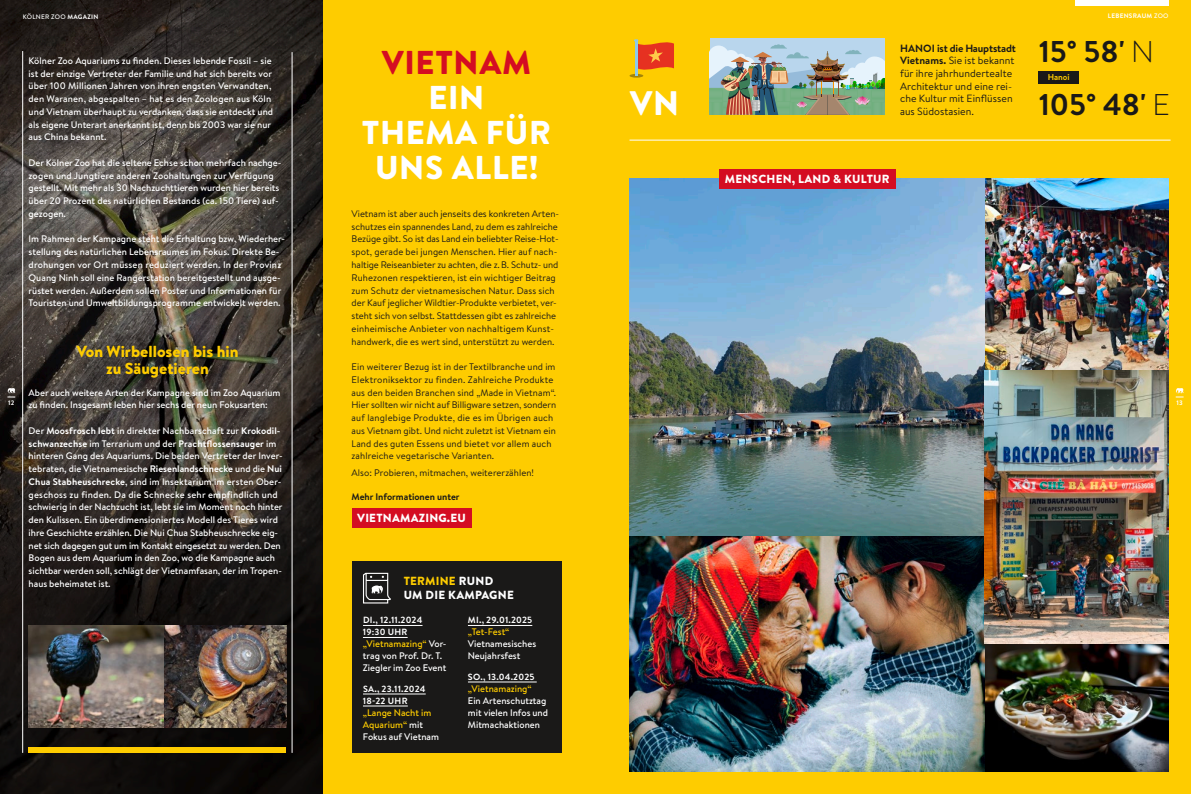
<style>
.page{position:relative;width:1191px;height:794px;background:#fff}
.page>*{position:absolute;margin:0;border:0;box-sizing:border-box;transform-origin:0 0}
.t1{font:900 34px "Brandon Text";color:#fff}
.t2{font:900 33px/35px "Brandon Text";letter-spacing:.02em;color:#fff;text-align:center}
.t3{font:900 33px "Brandon Text";letter-spacing:.02em;color:#d40d22}
.t4{font:700 30px "Brandon Text";color:#1a1918}
.t5{font:900 16px/16.8px "Brandon Text";color:#fecc00;text-align:center}
.t6{font:900 11.8px/14.1px "Brandon Text";letter-spacing:.02em;color:#fff}
.t7{font:10.5px/12.6px "Brandon Text";letter-spacing:.005em;color:#1a1918}
.t8{font:500 9.5px/12.8px "Brandon Text";color:#fff}
.t9{font:9.5px/12.8px "Brandon Text";letter-spacing:.005em;color:#1a1918}
.t10{font:500 9.5px/12px "Brandon Text";color:#fecc00}
.t11{font:700 9.5px "Brandon Text";color:#1a1918}
.t12{font:700 9px/12px "Brandon Text";letter-spacing:.015em;color:#fff}
.t13{font:700 8.5px "Brandon Text";color:#fecc00}
.t14{font:700 6.5px "Brandon Text";letter-spacing:.04em;color:#fff}
.t15{font:500 6.5px "Brandon Text";letter-spacing:.04em;color:#fff}
.s1{font-weight:700}
.s2{font-weight:500}
.s3{font-weight:300}
.s4{color:#fecc00}
.s5{color:#fff}
</style>
<div class="page">
<svg style="left:0;top:0;width:323px;height:794px;background:#332e29"></svg>
<div style="left:323px;top:0;width:868px;height:794px;background:#fecc00"></div>
<img style="left:629px;top:179px;width:539px;height:592px">
<svg style="left:629px;top:74px;width:14px;height:4px"></svg>
<hr style="left:636px;top:41px;width:1px;height:35px;background:#8dcaeb">
<hr style="left:635px;top:41px;width:1px;height:35px;background:#8dcaeb">
<svg style="left:634px;top:39px;width:40px;height:34px"></svg>
<div style="left:351px;top:508px;width:120px;height:19px;background:#d40d22"></div>
<div style="left:29px;top:747px;width:257px;height:6px;background:#fecc00"></div>
<hr style="left:22px;top:51px;width:1px;height:702px;background:#fff">
<hr style="left:292px;top:52px;width:1px;height:701px;background:#fff">
<hr style="left:629px;top:140px;width:541px;height:1px;background:#fff">
<img style="left:29px;top:625px;width:257px;height:102px">
<div style="left:1038px;top:71px;width:41px;height:13px;background:#1a1918"></div>
<div style="left:710px;top:38px;width:174px;height:76px;background:#b9d6ed"></div>
<img style="left:710px;top:44px;width:174px;height:71px">
<div style="left:719px;top:169px;width:176px;height:19px;background:#d40d22"></div>
<div style="left:351px;top:561px;width:210px;height:192px;background:#1a1918"></div>
<hr style="left:363px;top:625px;width:59px;height:1px;background:#fff">
<hr style="left:363px;top:637px;width:44px;height:1px;background:#fff">
<hr style="left:363px;top:693px;width:63px;height:1px;background:#fff">
<hr style="left:363px;top:705px;width:45px;height:1px;background:#fff">
<hr style="left:468px;top:625px;width:64px;height:1px;background:#fff">
<hr style="left:468px;top:681px;width:69px;height:1px;background:#fff">
<svg style="left:363px;top:572px;width:28px;height:32px"></svg>
<div style="left:1074px;top:0;width:94px;height:6px;background:#fff"></div>
<svg style="left:7px;top:388px;width:8px;height:10px"></svg>
<svg style="left:1175px;top:388px;width:8px;height:10px"></svg>
<p class="t15" style="left:23px;top:12px;width:77px">KÖLNER ZOO <span class="s1">MAGAZIN</span></p>
<p class="t14" style="left:1108px;top:11px;width:62px">LEBENSRAUM <span class="s2">ZOO</span></p>
<p class="t7" style="left:900px;top:42px;width:117px"><span class="s1">HANOI ist die Hauptstadt<br>Vietnams.</span> Sie ist bekannt für ihre jahrhundertealte<br>Architektur und eine rei&shy;che Kultur mit Einflüssen aus Südostasien.</p>
<h3 class="t4" style="left:1038px;top:31px;width:117px">15° 58' <span class="s3">N</span></h3>
<h2 class="t3" style="left:382px;top:39px;width:151px">VIETNAM</h2>
<h2 class="t2" style="left:362px;top:80px;width:191px">EIN<br>THEMA FÜR<br>UNS ALLE!</h2>
<p class="t8" style="left:29px;top:54px;width:246px">Kölner Zoo Aquariums zu finden. Dieses lebende Fossil – sie ist der einzige Vertreter der Familie und hat sich bereits vor über 100 Millionen Jahren von ihren engsten Verwandten, den Waranen, abgespalten – hat es den Zoologen aus Köln und Vietnam überhaupt zu verdanken, dass sie entdeckt und als eigene Unterart anerkannt ist, denn bis 2003 war sie nur aus China bekannt.</p>
<p class="t8" style="left:29px;top:156px;width:254px">Der Kölner Zoo hat die seltene Echse schon mehrfach nachge&shy;zogen und Jungtiere anderen Zoohaltungen zur Verfügung gestellt. Mit mehr als 30 Nachzuchttieren wurden hier bereits über 20 Prozent des natürlichen Bestands (ca. 150 Tiere) auf&shy;gezogen.</p>
<p class="t8" style="left:29px;top:232px;width:258px">Im Rahmen der Kampagne steht die Erhaltung bzw. Wiederher&shy;stellung des natürlichen Lebensraumes im Fokus. Direkte Be&shy;drohungen vor Ort müssen reduziert werden. In der Provinz Quang Ninh soll eine Rangerstation bereitgestellt und ausge&shy;rüstet werden. Außerdem sollen Poster und Informationen für Touristen und Umweltbildungsprogramme entwickelt werden.</p>
<h3 class="t5" style="left:76px;top:343px;width:164px">Von Wirbellosen bis hin zu Säugetieren</h3>
<p class="t8" style="left:29px;top:386px;width:253px">Aber auch weitere Arten der Kampagne sind im Zoo Aquarium zu finden. Insgesamt leben hier sechs der neun Fokusarten:</p>
<p class="t8" style="left:29px;top:424px;width:255px">Der <span class="s1">Moosfrosch lebt</span> in direkter Nachbarschaft zur <span class="s1">Krokodil&shy;schwanzechse</span> im Terrarium und der <span class="s1">Prachtflossensauger</span> im hinteren Gang des Aquariums. Die beiden Vertreter der Inver&shy;tebraten, die Vietnamesische <span class="s1">Riesenlandschnecke</span> und die <span class="s1">Nui Chua Stabheuschrecke</span>, sind im Insektarium im ersten Ober&shy;geschoss zu finden. Da die Schnecke sehr empfindlich und schwierig in der Nachzucht ist, lebt sie im Moment noch hinter den Kulissen. Ein überdimensioniertes Modell des Tieres wird ihre Geschichte erzählen. Die Nui Chua Stabheuschrecke eig&shy;net sich dagegen gut um im Kontakt eingesetzt zu werden. Den Bogen aus dem Aquarium in den Zoo, wo die Kampagne auch sichtbar werden soll, schlägt der Vietnamfasan, der im Tropen&shy;haus beheimatet ist.</p>
<p class="t13" style="left:1048px;top:72px;width:23px">Hanoi</p>
<h1 class="t1" style="left:630px;top:79px;width:51px">VN</h1>
<h3 class="t4" style="left:1038px;top:84px;width:133px">105° 48' <span class="s3">E</span></h3>
<p class="t6" style="left:725px;top:171px;width:166px">MENSCHEN, LAND &amp; KULTUR</p>
<p class="t9" style="left:351px;top:207px;width:209px">Vietnam ist aber auch jenseits des konkreten Arten&shy;schutzes ein spannendes Land, zu dem es zahlreiche Bezüge gibt. So ist das Land ein beliebter Reise-Hot&shy;spot, gerade bei jungen Menschen. Hier auf nach&shy;haltige Reiseanbieter zu achten, die z.B. Schutz- und Ruhezonen respektieren, ist ein wichtiger Beitrag zum Schutz der vietnamesischen Natur. Dass sich der Kauf jeglicher Wildtier-Produkte verbietet, ver&shy;steht sich von selbst. Stattdessen gibt es zahlreiche einheimische Anbieter von nachhaltigem Kunst&shy;handwerk, die es wert sind, unterstützt zu werden.</p>
<p class="t9" style="left:351px;top:360px;width:206px">Ein weiterer Bezug ist in der Textilbranche und im Elektroniksektor zu finden. Zahlreiche Produkte aus den beiden Branchen sind „Made in Vietnam“.<br>Hier sollten wir nicht auf Billigware setzen, sondern auf langlebige Produkte, die es im Übrigen auch aus Vietnam gibt. Und nicht zuletzt ist Vietnam ein Land des guten Essens und bietet vor allem auch zahlreiche vegetarische Varianten.</p>
<p class="t9" style="left:351px;top:466px;width:184px">Also: Probieren, mitmachen, weitererzählen!</p>
<p class="t11" style="left:351px;top:490px;width:109px">Mehr Informationen unter</p>
<p class="t6" style="left:357px;top:510px;width:110px">VIETNAMAZING.EU</p>
<p class="t14" style="left:8px;top:398px;width:8px">12</p>
<p class="t14" style="left:1176px;top:398px;width:8px">13</p>
<p class="t6" style="left:404px;top:574px;width:112px"><span class="s4">TERMINE</span> RUND<br>UM DIE KAMPAGNE</p>
<p class="t12" style="left:363px;top:614px;width:61px">DI., 12.11.2024<br>19:30 UHR</p>
<p class="t8" style="left:363px;top:637px;width:85px;line-height:12px"><span class="s4">„Vietnamazing“</span> Vor&shy;trag von Prof. Dr. T.<br>Ziegler im Zoo Event</p>
<p class="t12" style="left:363px;top:682px;width:64px">SA., 23.11.2024<br>18-22 UHR</p>
<p class="t10" style="left:363px;top:706px;width:78px">„Lange Nacht im<br>Aquarium“ <span class="s5">mit<br>Fokus auf Vietnam</span></p>
<p class="t12" style="left:468px;top:614px;width:66px">MI., 29.01.2025</p>
<p class="t10" style="left:468px;top:625px;width:43px">„Tet-Fest“</p>
<p class="t8" style="left:468px;top:637px;width:70px;line-height:12px">Vietnamesisches<br>Neujahrsfest</p>
<p class="t12" style="left:468px;top:670px;width:68px">SO., 13.04.2025</p>
<p class="t10" style="left:468px;top:682px;width:65px">„Vietnamazing“</p>
<p class="t8" style="left:468px;top:694px;width:82px;line-height:12px">Ein Artenschutztag mit vielen Infos und<br>Mitmachaktionen</p>
</div>
